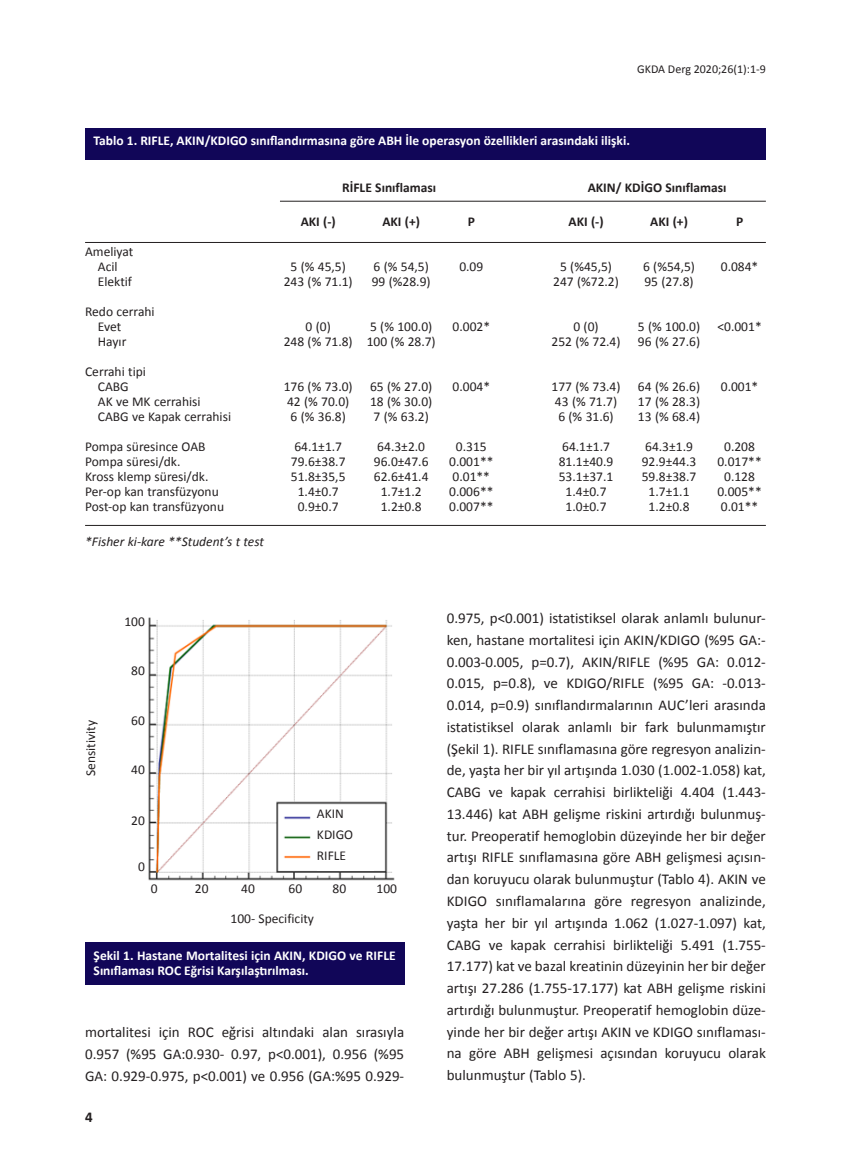
<style>
.page{position:relative;width:851px;height:1170px;background:#fff}
.page>*{position:absolute;margin:0;border:0;box-sizing:border-box;transform-origin:0 0}
.t1{font:15px/21.8px "Calibri";color:#231f20;text-align:justify}
.t2{font:700 15px "Calibri";color:#231f20}
.t3{font:13.5px/15px "Calibri";color:#231f20}
.t4{font:700 13.5px/15px "Calibri";color:#fff}
.t5{font:700 13.5px "Calibri";color:#231f20}
.t6{font:italic 13.5px "Calibri";color:#231f20}
.t7{font:12px "Calibri";color:#231f20}
</style>
<div class="page">
<div style="left:85px;top:128px;width:680px;height:31px;background:#110658"></div>
<hr style="left:85px;top:242px;width:680px;height:1px;background:#231f20">
<hr style="left:85px;top:525px;width:680px;height:1px;background:#231f20">
<hr style="left:280px;top:201px;width:485px;height:1px;background:#231f20">
<div style="left:85px;top:942px;width:319px;height:42px;background:#110658"></div>
<img style="left:148px;top:617px;width:247px;height:264px">
<div style="left:317px;top:807px;width:56px;height:63px;background:#fff"></div>
<p class="t7" style="left:637px;top:61px;width:130px">GKDA Derg 2020;26(1):1-9</p>
<p class="t4" style="left:94px;top:133px;width:537px">Tablo 1. RIFLE, AKIN/KDIGO sınıflandırmasına göre ABH İle operasyon özellikleri arasındaki ilişki.</p>
<p class="t3" style="left:98px;top:243px;width:37px;text-indent:-13px">Ameliyat<br>Acil<br>Elektif</p>
<p class="t3" style="left:98px;top:303px;width:58px;text-indent:-13px">Redo cerrahi<br>Evet<br>Hayır</p>
<p class="t3" style="left:98px;top:363px;width:135px;text-indent:-13px">Cerrahi tipi<br>CABG<br>AK ve MK cerrahisi<br>CABG ve Kapak cerrahisi</p>
<p class="t3" style="left:85px;top:438px;width:140px">Pompa süresince OAB<br>Pompa süresi/dk.<br>Kross klemp süresi/dk.<br>Per-op kan transfüzyonu<br>Post-op kan transfüzyonu</p>
<p class="t6" style="left:85px;top:533px;width:180px">*Fisher ki-kare **Student’s t test</p>
<p class="t5" style="left:342px;top:179px;width:95px">RİFLE Sınıflaması</p>
<p class="t5" style="left:300px;top:213px;width:37px">AKI (-)</p>
<p class="t3" style="left:284px;top:258px;width:70px;text-align:center">5 (% 45,5)<br>243 (% 71.1)</p>
<p class="t3" style="left:284px;top:318px;width:70px;text-align:center">0 (0)<br>248 (% 71.8)</p>
<p class="t3" style="left:284px;top:378px;width:70px">176 (% 73.0)<br>42 (% 70.0)<br>6 (% 36.8)</p>
<p class="t3" style="left:291px;top:438px;width:56px;text-align:center">64.1±1.7<br>79.6±38.7<br>51.8±35,5<br>1.4±0.7<br>0.9±0.7</p>
<p class="t5" style="left:382px;top:213px;width:39px">AKI (+)</p>
<p class="t3" style="left:372px;top:258px;width:60px">6 (% 54,5)<br>99 (%28.9)</p>
<p class="t3" style="left:366px;top:318px;width:70px">5 (% 100.0)<br>100 (% 28.7)</p>
<p class="t3" style="left:370px;top:378px;width:64px;text-align:justify">65 (% 27.0)<br>18 (% 30.0)<br>7 (% 63.2)</p>
<p class="t3" style="left:374px;top:438px;width:56px;text-align:center">64.3±2.0<br>96.0±47.6<br>62.6±41.4<br>1.7±1.2<br>1.2±0.8</p>
<p class="t5" style="left:467px;top:213px;width:9px">P</p>
<p class="t3" style="left:459px;top:258px;width:25px">0.09</p>
<p class="t3" style="left:452px;top:318px;width:39px">0.002*</p>
<p class="t3" style="left:452px;top:378px;width:39px">0.004*</p>
<p class="t3" style="left:449px;top:438px;width:46px;text-align:center">0.315<br>0.001**<br>0.01**<br>0.006**<br>0.007**</p>
<p class="t5" style="left:587px;top:179px;width:140px">AKIN/ KDİGO Sınıflaması</p>
<p class="t5" style="left:568px;top:213px;width:37px">AKI (-)</p>
<p class="t3" style="left:553px;top:258px;width:67px;text-align:center">5 (%45,5)<br>247 (%72.2)</p>
<p class="t3" style="left:551px;top:318px;width:70px;text-align:center">0 (0)<br>252 (% 72.4)</p>
<p class="t3" style="left:551px;top:378px;width:70px">177 (% 73.4)<br>43 (% 71.7)<br>6 (% 31.6)</p>
<p class="t3" style="left:558px;top:438px;width:56px;text-align:center">64.1±1.7<br>81.1±40.9<br>53.1±37.1<br>1.4±0.7<br>1.0±0.7</p>
<p class="t5" style="left:650px;top:213px;width:39px">AKI (+)</p>
<p class="t3" style="left:643px;top:258px;width:53px">6 (%54,5)<br>95 (27.8)</p>
<p class="t3" style="left:637px;top:318px;width:64px">5 (% 100.0)<br>96 (% 27.6)</p>
<p class="t3" style="left:637px;top:378px;width:64px;text-align:justify">64 (% 26.6)<br>17 (% 28.3)<br>13 (% 68.4)</p>
<p class="t3" style="left:641px;top:438px;width:56px;text-align:center">64.3±1.9<br>92.9±44.3<br>59.8±38.7<br>1.7±1.1<br>1.2±0.8</p>
<p class="t5" style="left:735px;top:213px;width:9px">P</p>
<p class="t3" style="left:720px;top:258px;width:39px">0.084*</p>
<p class="t3" style="left:717px;top:318px;width:46px">&lt;0.001*</p>
<p class="t3" style="left:720px;top:378px;width:39px">0.001*</p>
<p class="t3" style="left:717px;top:438px;width:46px;text-align:center">0.208<br>0.017**<br>0.128<br>0.005**<br>0.01**</p>
<p class="t3" style="left:124px;top:613px;width:22px">100</p>
<p class="t3" style="left:83px;top:776px;width:57px;rotate:-90deg">Sensitivity</p>
<p class="t3" style="left:131px;top:662px;width:15px">80</p>
<p class="t3" style="left:131px;top:712px;width:15px">60</p>
<p class="t3" style="left:131px;top:761px;width:15px">40</p>
<p class="t3" style="left:131px;top:811px;width:15px">20</p>
<p class="t3" style="left:138px;top:858px;width:8px">0</p>
<p class="t3" style="left:317px;top:802px;width:38px;line-height:21px">AKIN<br>KDIGO<br>RIFLE</p>
<p class="t3" style="left:151px;top:880px;width:8px">0</p>
<p class="t3" style="left:195px;top:880px;width:15px">20</p>
<p class="t3" style="left:241px;top:880px;width:15px">40</p>
<p class="t3" style="left:288px;top:880px;width:15px">60</p>
<p class="t3" style="left:332px;top:880px;width:15px">80</p>
<p class="t3" style="left:376px;top:880px;width:22px">100</p>
<p class="t3" style="left:230px;top:909px;width:85px">100- Specificity</p>
<p class="t4" style="left:94px;top:947px;width:303px">Şekil 1. Hastane Mortalitesi için AKIN, KDIGO ve RIFLE<br>Sınıflaması ROC Eğrisi Karşılaştırılması.</p>
<p class="t1" style="left:85px;top:1020px;width:320px">mortalitesi için ROC eğrisi altındaki alan sırasıyla 0.957 (%95 GA:0.930- 0.97, p&lt;0.001), 0.956 (%95<br>GA: 0.929-0.975, p&lt;0.001) ve 0.956 (GA:%95 0.929-</p>
<p class="t2" style="left:85px;top:1107px;width:9px">4</p>
<p class="t1" style="left:446px;top:606px;width:320px">0.975, p&lt;0.001) istatistiksel olarak anlamlı bulunur&shy;ken, hastane mortalitesi için AKIN/KDIGO (%95 GA:- 0.003-0.005, p=0.7), AKIN/RIFLE (%95 GA: 0.012- 0.015, p=0.8), ve KDIGO/RIFLE (%95 GA: -0.013- 0.014, p=0.9) sınıflandırmalarının AUC’leri arasında istatistiksel olarak anlamlı bir fark bulunmamıştır (Şekil 1). RIFLE sınıflamasına göre regresyon analizin&shy;de, yaşta her bir yıl artışında 1.030 (1.002-1.058) kat, CABG ve kapak cerrahisi birlikteliği 4.404 (1.443- 13.446) kat ABH gelişme riskini artırdığı bulunmuş&shy;tur. Preoperatif hemoglobin düzeyinde her bir değer artışı RIFLE sınıflamasına göre ABH gelişmesi açısın&shy;dan koruyucu olarak bulunmuştur (Tablo 4). AKIN ve KDIGO sınıflamalarına göre regresyon analizinde, yaşta her bir yıl artışında 1.062 (1.027-1.097) kat, CABG ve kapak cerrahisi birlikteliği 5.491 (1.755- 17.177) kat ve bazal kreatinin düzeyinin her bir değer artışı 27.286 (1.755-17.177) kat ABH gelişme riskini artırdığı bulunmuştur. Preoperatif hemoglobin düze&shy;yinde her bir değer artışı AKIN ve KDIGO sınıflaması&shy;na göre ABH gelişmesi açısından koruyucu olarak bulunmuştur (Tablo 5).</p>
</div>
